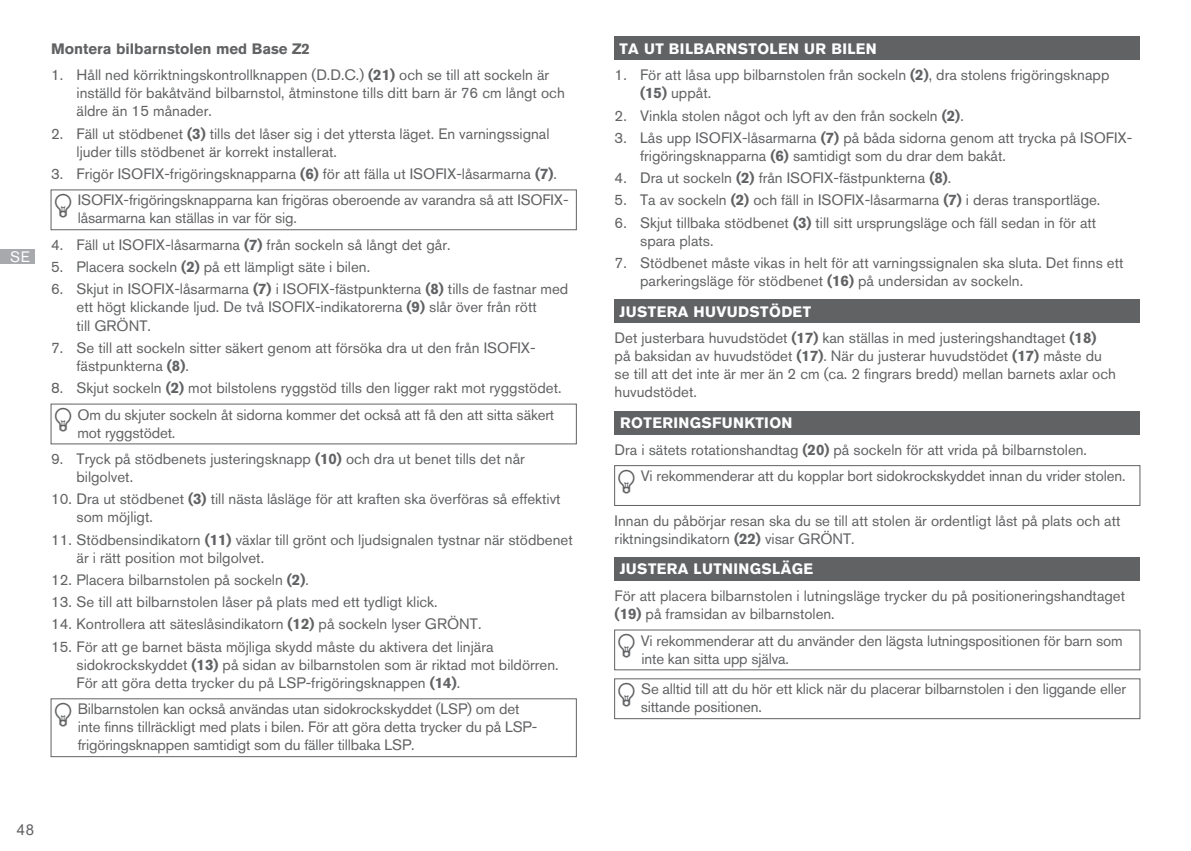
<style>
.page{position:relative;width:1191px;height:851px;background:#fff}
.page>*{position:absolute;margin:0;border:0;box-sizing:border-box;transform-origin:0 0}
.t1{font:15px/18px "Akzidenz Grotesk Pro";color:#616264}
.t2{font:700 15px "Akzidenz Grotesk Pro";letter-spacing:.025em;color:#fff}
.t3{font:700 15px "Akzidenz Grotesk Pro";color:#616264}
.t4{font:15px "Arial";color:#616264}
.t5{font:15px "Akzidenz Grotesk Pro";color:#fff}
.s1{font-weight:700}
.s2{font-weight:700;color:#fff}
</style>
<div class="page">
<div style="left:0;top:249px;width:34px;height:15px;background:#a7a9ac"></div>
<div style="left:51px;top:189px;width:526px;height:41px;border:1px solid #616264"></div>
<div style="left:51px;top:698px;width:526px;height:58px;border:1px solid #616264"></div>
<div style="left:614px;top:37px;width:526px;height:23px;background:#616264"></div>
<div style="left:614px;top:299px;width:526px;height:24px;background:#616264"></div>
<div style="left:614px;top:411px;width:526px;height:23px;background:#616264"></div>
<div style="left:614px;top:465px;width:526px;height:40px;border:1px solid #616264"></div>
<div style="left:614px;top:557px;width:526px;height:23px;background:#616264"></div>
<div style="left:614px;top:629px;width:526px;height:41px;border:1px solid #616264"></div>
<div style="left:614px;top:678px;width:526px;height:41px;border:1px solid #616264"></div>
<p class="t5" style="left:10px;top:247px;width:21px">SE</p>
<p class="t3" style="left:51px;top:39px;width:260px">Montera bilbarnstolen med Base Z2</p>
<p class="t1" style="left:77px;top:66px;width:490px;text-indent:-26px">1. Håll ned körriktningskontrollknappen (D.D.C.) <span class="s1">(21)</span> och se till att sockeln är inställd för bakåtvänd bilbarnstol, åtminstone tills ditt barn är 76 cm långt och äldre än 15 månader.</p>
<p class="t1" style="left:77px;top:124px;width:474px;text-indent:-26px">2. Fäll ut stödbenet <span class="s1">(3)</span> tills det låser sig i det yttersta läget. En varningssignal ljuder tills stödbenet är korrekt installerat.</p>
<p class="t1" style="left:78px;top:160px;width:492px;line-height:26.4px;text-indent:-27px">3. Frigör ISOFIX-frigöringsknapparna <span class="s1">(6)</span> för att fälla ut ISOFIX-låsarmarna <span class="s1">(7)</span>.<br>ISOFIX-frigöringsknapparna kan frigöras oberoende av varandra så att ISOFIX-</p>
<p class="t1" style="left:78px;top:209px;width:220px">låsarmarna kan ställas in var för sig.</p>
<p class="t1" style="left:51px;top:235px;width:401px">4. Fäll ut ISOFIX-låsarmarna <span class="s1">(7)</span> från sockeln så långt det går.</p>
<p class="t1" style="left:51px;top:258px;width:321px">5. Placera sockeln <span class="s1">(2)</span> på ett lämpligt säte i bilen.</p>
<p class="t1" style="left:77px;top:280px;width:493px;text-indent:-26px">6. Skjut in ISOFIX-låsarmarna <span class="s1">(7)</span> i ISOFIX-fästpunkterna <span class="s1">(8)</span> tills de fastnar med ett högt klickande ljud. De två ISOFIX-indikatorerna <span class="s1">(9)</span> slår över från rött<br>till GRÖNT.</p>
<p class="t1" style="left:77px;top:338px;width:461px;text-indent:-26px">7. Se till att sockeln sitter säkert genom att försöka dra ut den från ISOFIX&shy;fästpunkterna <span class="s1">(8)</span>.</p>
<p class="t1" style="left:77px;top:374px;width:485px;line-height:26.4px;text-indent:-26px">8. Skjut sockeln <span class="s1">(2)</span> mot bilstolens ryggstöd tills den ligger rakt mot ryggstödet.<br>Om du skjuter sockeln åt sidorna kommer det också att få den att sitta säkert</p>
<p class="t1" style="left:77px;top:423px;width:99px">mot ryggstödet.</p>
<p class="t1" style="left:77px;top:450px;width:450px;text-indent:-26px">9. Tryck på stödbenets justeringsknapp <span class="s1">(10)</span> och dra ut benet tills det når bilgolvet.</p>
<p class="t1" style="left:77px;top:490px;width:485px;text-indent:-26px">10. Dra ut stödbenet <span class="s1">(3)</span> till nästa låsläge för att kraften ska överföras så effektivt som möjligt.</p>
<p class="t1" style="left:77px;top:530px;width:498px;text-indent:-26px">11. Stödbensindikatorn <span class="s1">(11)</span> växlar till grönt och ljudsignalen tystnar när stödbenet är i rätt position mot bilgolvet.</p>
<p class="t1" style="left:51px;top:570px;width:259px">12. Placera bilbarnstolen på sockeln <span class="s1">(2)</span>.</p>
<p class="t1" style="left:51px;top:592px;width:388px">13. Se till att bilbarnstolen låser på plats med ett tydligt klick.</p>
<p class="t1" style="left:51px;top:615px;width:432px">14. Kontrollera att säteslåsindikatorn <span class="s1">(12)</span> på sockeln lyser GRÖNT.</p>
<p class="t1" style="left:77px;top:637px;width:483px;text-indent:-26px">15. För att ge barnet bästa möjliga skydd måste du aktivera det linjära sidokrockskyddet <span class="s1">(13)</span> på sidan av bilbarnstolen som är riktad mot bildörren.<br>För att göra detta trycker du på LSP-frigöringsknappen <span class="s1">(14)</span>.</p>
<p class="t1" style="left:78px;top:700px;width:461px">Bilbarnstolen kan också användas utan sidokrockskyddet (LSP) om det inte finns tillräckligt med plats i bilen. För att göra detta trycker du på LSP&shy;frigöringsknappen samtidigt som du fäller tillbaka LSP.</p>
<p class="t4" style="left:17px;top:819px;width:19px">48</p>
<p class="t2" style="left:619px;top:39px;width:259px">TA UT BILBARNSTOLEN UR BILEN</p>
<p class="t1" style="left:640px;top:66px;width:471px;text-indent:-26px">1. För att låsa upp bilbarnstolen från sockeln <span class="s1">(2)</span>, dra stolens frigöringsknapp <span class="s1">(15)</span> uppåt.</p>
<p class="t1" style="left:614px;top:106px;width:351px">2. Vinkla stolen något och lyft av den från sockeln <span class="s1">(2)</span>.</p>
<p class="t1" style="left:640px;top:128px;width:494px;text-indent:-26px">3. Lås upp ISOFIX-låsarmarna <span class="s1">(7)</span> på båda sidorna genom att trycka på ISOFIX&shy;frigöringsknapparna <span class="s1">(6)</span> samtidigt som du drar dem bakåt.</p>
<p class="t1" style="left:614px;top:169px;width:338px">4. Dra ut sockeln <span class="s1">(2)</span> från ISOFIX-fästpunkterna <span class="s1">(8)</span>.</p>
<p class="t1" style="left:614px;top:191px;width:487px">5. Ta av sockeln <span class="s1">(2)</span> och fäll in ISOFIX-låsarmarna <span class="s1">(7)</span> i deras transportläge.</p>
<p class="t1" style="left:640px;top:213px;width:458px;text-indent:-26px">6. Skjut tillbaka stödbenet <span class="s1">(3)</span> till sitt ursprungsläge och fäll sedan in för att spara plats.</p>
<p class="t1" style="left:640px;top:253px;width:485px;text-indent:-26px">7. Stödbenet måste vikas in helt för att varningssignalen ska sluta. Det finns ett parkeringsläge för stödbenet <span class="s1">(16)</span> på undersidan av sockeln.</p>
<p class="t1" style="left:614px;top:298px;width:483px;line-height:26.4px;text-indent:5px"><span class="s2">JUSTERA HUVUDSTÖDET<br></span>Det justerbara huvudstödet <span class="s1">(17)</span> kan ställas in med justeringshandtaget <span class="s1">(18)</span></p>
<p class="t1" style="left:614px;top:347px;width:503px">på baksidan av huvudstödet <span class="s1">(17)</span>. När du justerar huvudstödet <span class="s1">(17)</span> måste du se till att det inte är mer än 2 cm (ca. 2 fingrars bredd) mellan barnets axlar och huvudstödet.</p>
<p class="t2" style="left:620px;top:413px;width:174px">ROTERINGSFUNKTION</p>
<p class="t1" style="left:614px;top:440px;width:474px">Dra i sätets rotationshandtag <span class="s1">(20)</span> på sockeln för att vrida på bilbarnstolen.</p>
<p class="t1" style="left:640px;top:467px;width:486px">Vi rekommenderar att du kopplar bort sidokrockskyddet innan du vrider stolen.</p>
<p class="t1" style="left:614px;top:511px;width:507px">Innan du påbörjar resan ska du se till att stolen är ordentligt låst på plats och att riktningsindikatorn <span class="s1">(22)</span> visar GRÖNT.</p>
<p class="t2" style="left:619px;top:559px;width:195px">JUSTERA LUTNINGSLÄGE</p>
<p class="t1" style="left:614px;top:586px;width:512px">För att placera bilbarnstolen i lutningsläge trycker du på positioneringshandtaget <span class="s1">(19)</span> på framsidan av bilbarnstolen.</p>
<p class="t1" style="left:640px;top:631px;width:483px">Vi rekommenderar att du använder den lägsta lutningspositionen för barn som inte kan sitta upp själva.</p>
<p class="t1" style="left:640px;top:680px;width:487px">Se alltid till att du hör ett klick när du placerar bilbarnstolen i den liggande eller sittande positionen.</p>
</div>
